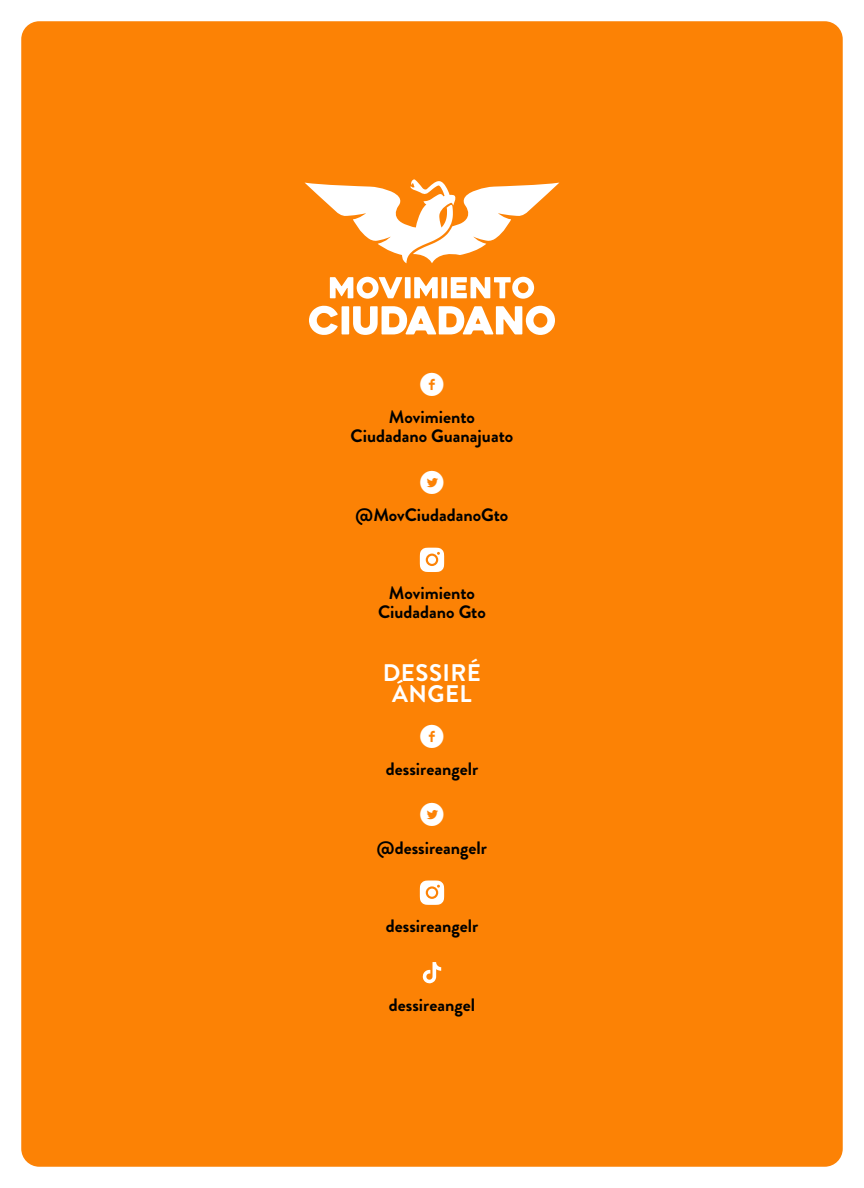
<style>
.page{position:relative;width:864px;height:1188px;background:#fff}
.page>*{position:absolute;margin:0;border:0;box-sizing:border-box;transform-origin:0 0}
.t1{font:33px "Socialico";color:#fff}
.t2{font:700 24px/21.6px "Brandon Grotesque";letter-spacing:.02em;color:#fff;text-align:center}
.t3{font:700 18px/18.6px "Brandon Grotesque";color:#000;text-align:center}
</style>
<div class="page">
<div style="left:21px;top:21px;width:822px;height:1146px;background:#fc8205;border-radius:18px"></div>
<svg style="left:305px;top:179px;width:254px;height:84px"></svg>
<svg style="left:309px;top:306px;width:246px;height:29px"></svg>
<svg style="left:330px;top:277px;width:204px;height:22px"></svg>
<svg style="left:420px;top:548px;width:24px;height:24px"></svg>
<div style="left:428px;top:556px;width:8px;height:8px;background:#fff;border-radius:50%"></div>
<svg style="left:420px;top:881px;width:24px;height:24px"></svg>
<div style="left:428px;top:889px;width:8px;height:8px;background:#fff;border-radius:50%"></div>
<svg style="left:423px;top:962px;width:18px;height:21px"></svg>
<h1 class="t1" style="left:419px;top:365px;width:28px">f</h1>
<p class="t3" style="left:351px;top:408px;width:164px">Movimiento<br>Ciudadano Guanajuato</p>
<h1 class="t1" style="left:419px;top:463px;width:28px">l</h1>
<p class="t3" style="left:356px;top:506px;width:154px">@MovCiudadanoGto</p>
<p class="t3" style="left:378px;top:584px;width:109px">Movimiento<br>Ciudadano Gto</p>
<h2 class="t2" style="left:383px;top:662px;width:100px">DESSIRÉ<br>ÁNGEL</h2>
<h1 class="t1" style="left:419px;top:717px;width:28px">f</h1>
<p class="t3" style="left:386px;top:760px;width:94px">dessireangelr</p>
<h1 class="t1" style="left:419px;top:796px;width:28px">l</h1>
<p class="t3" style="left:377px;top:838px;width:112px">@dessireangelr</p>
<p class="t3" style="left:386px;top:917px;width:94px">dessireangelr</p>
<p class="t3" style="left:389px;top:995px;width:88px">dessireangel</p>
</div>
